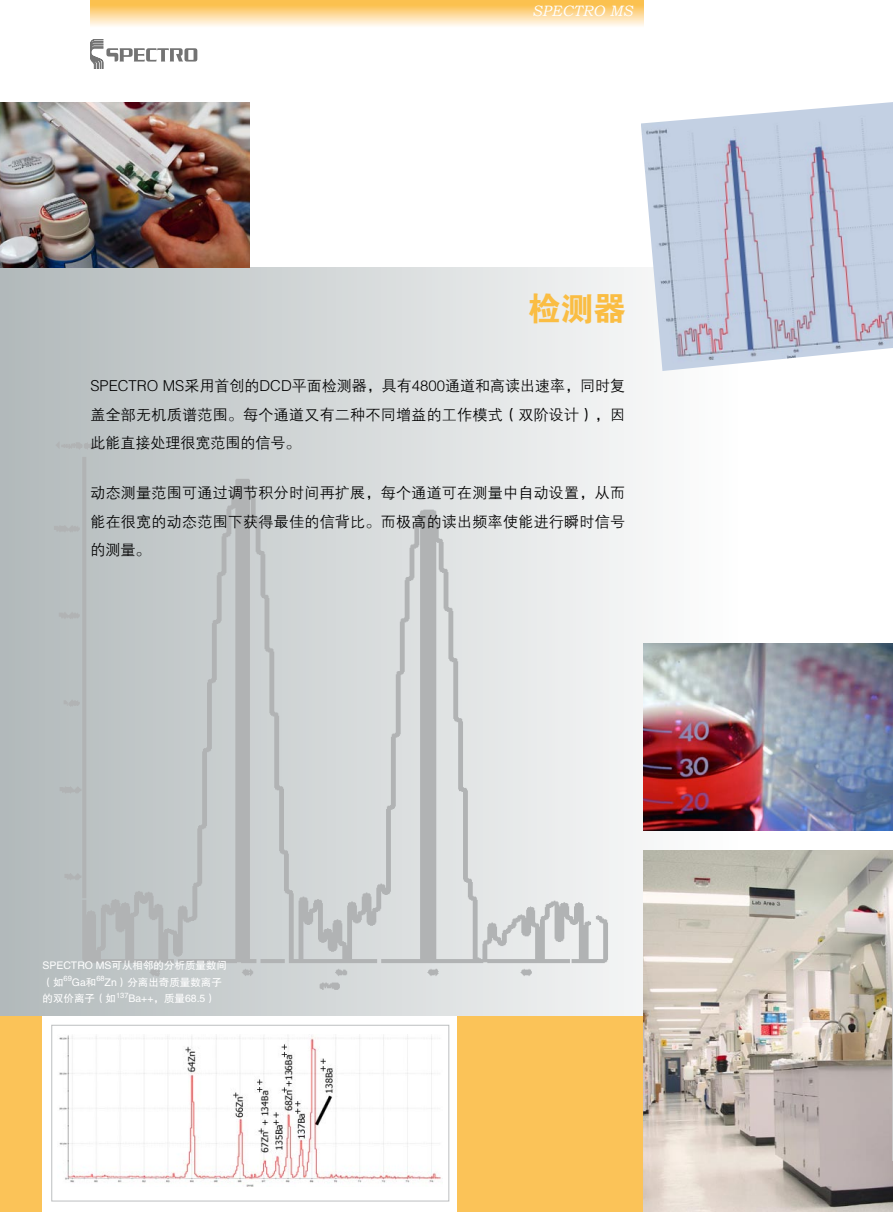
<style>
.page{position:relative;width:893px;height:1212px;background:#fff}
.page>*{position:absolute;margin:0;border:0;box-sizing:border-box;transform-origin:0 0}
.t1{font:33px "FZDHTJW GB1 0";color:#fabd43}
.t2{font:15px/28.5px "FZZDXJW GB1 0";letter-spacing:.02em;color:#000;text-align:justify}
.t3{font:italic 15px "Bookman Old Style";letter-spacing:.02em;color:#fff}
.t4{font:10.5px/16.5px "FZHTJW GB1 0";color:#fff}
</style>
<div class="page">
<div style="left:0;top:268px;width:753px;height:944px;background:linear-gradient(to right,#b2b9bb,#fff)"></div>
<svg style="left:90px;top:0;width:553px;height:43px"></svg>
<div style="left:0;top:1016px;width:893px;height:196px;background:#fbc358"></div>
<div style="left:43px;top:1016px;width:414px;height:196px;background:#fff"></div>
<img style="left:643px;top:851px;width:250px;height:361px">
<img style="left:641px;top:102px;width:252px;height:269px">
<img style="left:45px;top:438px;width:574px;height:560px">
<img style="left:643px;top:643px;width:250px;height:187px">
<svg style="left:91px;top:40px;width:106px;height:29px"></svg>
<img style="left:0;top:102px;width:250px;height:166px">
<img style="left:59px;top:1034px;width:382px;height:152px">
<img style="left:892px;top:992px;width:1px;height:169px">
<div style="left:51px;top:1025px;width:398px;height:176px;border:1px solid #bdbfc0"></div>
<p class="t3" style="left:532px;top:1px;width:102px">SPECTRO MS</p>
<h1 class="t1" style="left:528px;top:291px;width:100px">检测器</h1>
<p class="t2" style="left:90px;top:372px;width:536px">SPECTRO MS采用首创的DCD平面检测器，具有4800通道和高读出速率，同时复盖全部无机质谱范围。每个通道又有二种不同增益的工作模式（双阶设计），因此能直接处理很宽范围的信号。</p>
<p class="t2" style="left:90px;top:479px;width:536px">动态测量范围可通过调节积分时间再扩展，每个通道可在测量中自动设置，从而能在很宽的动态范围下获得最佳的信背比。而极高的读出频率使能进行瞬时信号的测量。</p>
<p class="t4" style="left:43px;top:957px;width:186px">SPECTRO MS可从相邻的分析质量数间（如<sup>69</sup>Ga和<sup>68</sup>Zn）分离出奇质量数离子的双价离子（如<sup>137</sup>Ba++，质量68.5）</p>
</div>
